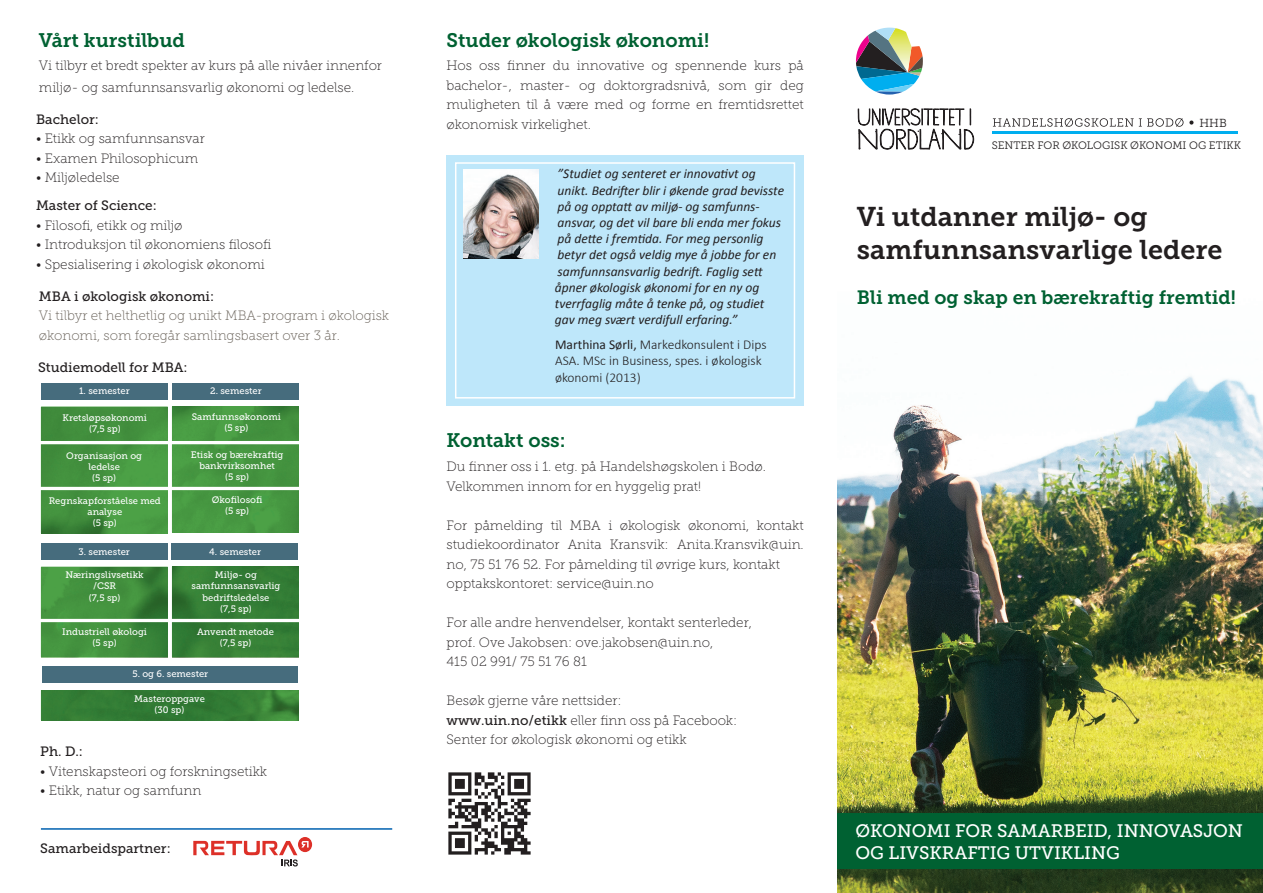
<style>
.page{position:relative;width:1263px;height:893px;background:#fff}
.page>*{position:absolute;margin:0;border:0;box-sizing:border-box;transform-origin:0 0}
.t1{font:27px/32.4px "Museo Slab 700";color:#231f20}
.t2{font:19.5px "Museo Slab 700";color:#006132}
.t3{font:19.2px "Museo Slab 700";color:#006132}
.t4{font:18px/21.6px "Museo Slab 500";color:#fff}
.t5{font:13.5px/19.5px "Museo Slab 100";color:#231f20}
.t6{font:italic 13.5px/16.2px "Calibri";color:#231f20}
.t7{font:13.5px "Museo Slab 500";color:#231f20}
.t8{font:13.5px/19.5px "Museo Slab 100";color:#655e55}
.t9{font:300 13.5px/16.2px "Calibri";color:#231f20}
.t10{font:11.7px "Museo Slab 300";color:#231f20}
.t11{font:11.25px "Museo Slab 300";color:#231f20}
.t12{font:10.8px "Museo Slab 300";color:#231f20}
.t13{font:9.45px/11.2px "Museo Slab 500";color:#fff;text-align:center}
.s1{font-weight:400}
.s2{font-family:"Museo Slab 500"}
</style>
<div class="page">
<svg style="left:856px;top:28px;width:118px;height:122px"></svg>
<hr style="left:992px;top:131px;width:246px;height:3px;background:#00aeef">
<svg style="left:993px;top:118px;width:190px;height:9px"></svg>
<svg style="left:1189px;top:121px;width:4px;height:4px"></svg>
<img style="left:838px;top:376px;width:425px;height:517px">
<div style="left:838px;top:813px;width:425px;height:56px;background:#006132"></div>
<img style="left:448px;top:772px;width:83px;height:83px">
<div style="left:41px;top:383px;width:127px;height:17px;background:#466c7d"></div>
<div style="left:41px;top:544px;width:127px;height:16px;background:#466c7d"></div>
<div style="left:172px;top:383px;width:127px;height:17px;background:#466c7d"></div>
<div style="left:171px;top:544px;width:127px;height:16px;background:#466c7d"></div>
<div style="left:42px;top:666px;width:256px;height:17px;background:#466c7d"></div>
<svg style="left:41px;top:406px;width:258px;height:1px"></svg>
<svg style="left:41px;top:566px;width:258px;height:90px"></svg>
<img style="left:41px;top:407px;width:127px;height:127px">
<img style="left:41px;top:567px;width:127px;height:91px">
<img style="left:41px;top:690px;width:258px;height:31px">
<img style="left:172px;top:407px;width:127px;height:126px">
<img style="left:172px;top:567px;width:127px;height:91px">
<hr style="left:35px;top:441px;width:276px;height:3px;background:#fff">
<hr style="left:37px;top:487px;width:280px;height:3px;background:#fff">
<hr style="left:36px;top:619px;width:267px;height:3px;background:#fff">
<div style="left:298px;top:837px;width:14px;height:15px;background:#dd3028;border-radius:50%"></div>
<svg style="left:193px;top:841px;width:116px;height:25px"></svg>
<hr style="left:41px;top:828px;width:351px;height:2px;background:#0161b0">
<div style="left:446px;top:155px;width:358px;height:251px;background:#bee7fa"></div>
<img style="left:463px;top:169px;width:75px;height:89px">
<div style="left:455px;top:162px;width:340px;height:237px;border:2px solid #fff"></div>
<h2 class="t2" style="left:39px;top:29px;width:148px">Vårt kurstilbud</h2>
<p class="t5" style="left:39px;top:55px;width:344px;line-height:21.6px">Vi tilbyr et bredt spekter av kurs på alle nivåer innenfor miljø- og samfunnsansvarlig økonomi og ledelse.</p>
<p class="t7" style="left:36px;top:112px;width:64px">Bachelor:</p>
<p class="t5" style="left:36px;top:129px;width:170px">• Etikk og samfunnsansvar</p>
<p class="t5" style="left:36px;top:149px;width:164px">• Examen Philosophicum</p>
<p class="t5" style="left:36px;top:168px;width:85px">• Miljøledelse</p>
<p class="t7" style="left:36px;top:198px;width:122px">Master of Science:</p>
<p class="t5" style="left:36px;top:216px;width:148px">• Filosofi, etikk og miljø</p>
<p class="t5" style="left:36px;top:235px;width:237px">• Introduksjon til økonomiens filosofi</p>
<p class="t5" style="left:36px;top:255px;width:230px">• Spesialisering i økologisk økonomi</p>
<p class="t7" style="left:39px;top:288px;width:177px">MBA i økologisk økonomi:</p>
<p class="t8" style="left:39px;top:306px;width:352px">Vi tilbyr et helthetlig og unikt MBA-program i økologisk økonomi, som foregår samlingsbasert over 3 år.</p>
<p class="t7" style="left:38px;top:359px;width:151px">Studiemodell for MBA:</p>
<p class="t13" style="left:79px;top:385px;width:52px">1. semester</p>
<p class="t13" style="left:210px;top:385px;width:53px">2. semester</p>
<p class="t13" style="left:63px;top:412px;width:86px">Kretsløpsøkonomi (7,5 sp)</p>
<p class="t13" style="left:66px;top:450px;width:77px">Organisasjon og ledelse<br>(5 sp)</p>
<p class="t13" style="left:49px;top:495px;width:114px">Regnskapforståelse med analyse<br>(5 sp)</p>
<p class="t13" style="left:78px;top:546px;width:53px">3. semester</p>
<p class="t13" style="left:192px;top:411px;width:91px">Samfunnsøkonomi (5 sp)</p>
<p class="t13" style="left:191px;top:449px;width:94px">Etisk og bærekraftig bankvirksomhet<br>(5 sp)</p>
<p class="t13" style="left:212px;top:494px;width:52px">Økofilosofi (5 sp)</p>
<p class="t13" style="left:209px;top:546px;width:53px">4. semester</p>
<p class="t13" style="left:66px;top:569px;width:80px">Næringslivsetikk /CSR<br>(7,5 sp)</p>
<p class="t13" style="left:192px;top:569px;width:90px">Miljø- og samfunnsansvarlig bedriftsledelse<br>(7,5 sp)</p>
<p class="t13" style="left:62px;top:626px;width:86px">Industriell økologi (5 sp)</p>
<p class="t13" style="left:197px;top:626px;width:78px">Anvendt metode (7,5 sp)</p>
<p class="t13" style="left:132px;top:668px;width:77px">5. og 6. semester</p>
<p class="t13" style="left:134px;top:693px;width:72px">Masteroppgave (30 sp)</p>
<p class="t7" style="left:40px;top:744px;width:44px">Ph. D.:</p>
<p class="t5" style="left:40px;top:761px;width:228px">• Vitenskapsteori og forskningsetikk</p>
<p class="t5" style="left:40px;top:781px;width:163px">• Etikk, natur og samfunn</p>
<p class="t7" style="left:40px;top:841px;width:132px">Samarbeidspartner:</p>
<h2 class="t2" style="left:446px;top:29px;width:264px">Studer økologisk økonomi!</h2>
<p class="t5" style="left:446px;top:56px;width:359px;text-align:justify">Hos oss finner du innovative og spennende kurs på bachelor-, master- og doktorgradsnivå, som gir deg muligheten til å være med og forme en fremtidsrettet økonomisk virkelighet.</p>
<p class="t6" style="left:555px;top:165px;width:231px">”Studiet og senteret er innovativt og unikt. Bedrifter blir i økende grad bevisste på og opptatt av miljø- og samfunns&shy;ansvar, og det vil bare bli enda mer fokus på dette i fremtida. For meg personlig betyr det også veldig mye å jobbe for en samfunnsansvarlig bedrift. Faglig sett åpner økologisk økonomi for en ny og tverrfaglig måte å tenke på, og studiet gav meg svært verdifull erfaring.”</p>
<p class="t9" style="left:555px;top:336px;width:213px"><span class="s1">Marthina Sørli,</span> Markedkonsulent i Dips<br>ASA. MSc in Business, spes. i økologisk økonomi (2013)</p>
<h2 class="t2" style="left:446px;top:429px;width:121px">Kontakt oss:</h2>
<p class="t5" style="left:446px;top:457px;width:321px">Du finner oss i 1. etg. på Handelshøgskolen i Bodø.<br>Velkommen innom for en hyggelig prat!</p>
<p class="t5" style="left:446px;top:515px;width:359px">For påmelding til MBA i økologisk økonomi, kontakt studiekoordinator Anita Kransvik: Anita.Kransvik@uin. no, 75 51 76 52. For påmelding til øvrige kurs, kontakt opptakskontoret: service@uin.no</p>
<p class="t5" style="left:446px;top:613px;width:307px">For alle andre henvendelser, kontakt senterleder, prof. Ove Jakobsen: ove.jakobsen@uin.no,<br>415 02 991/ 75 51 76 81</p>
<p class="t5" style="left:446px;top:691px;width:292px">Besøk gjerne våre nettsider: <span class="s2">www.uin.no/etikk</span> eller finn oss på Facebook:<br>Senter for økologisk økonomi og etikk</p>
<p class="t10" style="left:1199px;top:116px;width:29px">HHB</p>
<p class="t11" style="left:1188px;top:133px;width:28px">HHB</p>
<p class="t12" style="left:992px;top:139px;width:251px">SENTER FOR ØKOLOGISK ØKONOMI OG ETIKK</p>
<h1 class="t1" style="left:857px;top:201px;width:367px">Vi utdanner miljø- og samfunnsansvarlige ledere</h1>
<h3 class="t3" style="left:857px;top:286px;width:380px">Bli med og skap en bærekraftig fremtid!</h3>
<h3 class="t4" style="left:855px;top:820px;width:389px">ØKONOMI FOR SAMARBEID, INNOVASJON<br>OG LIVSKRAFTIG UTVIKLING</h3>
</div>
